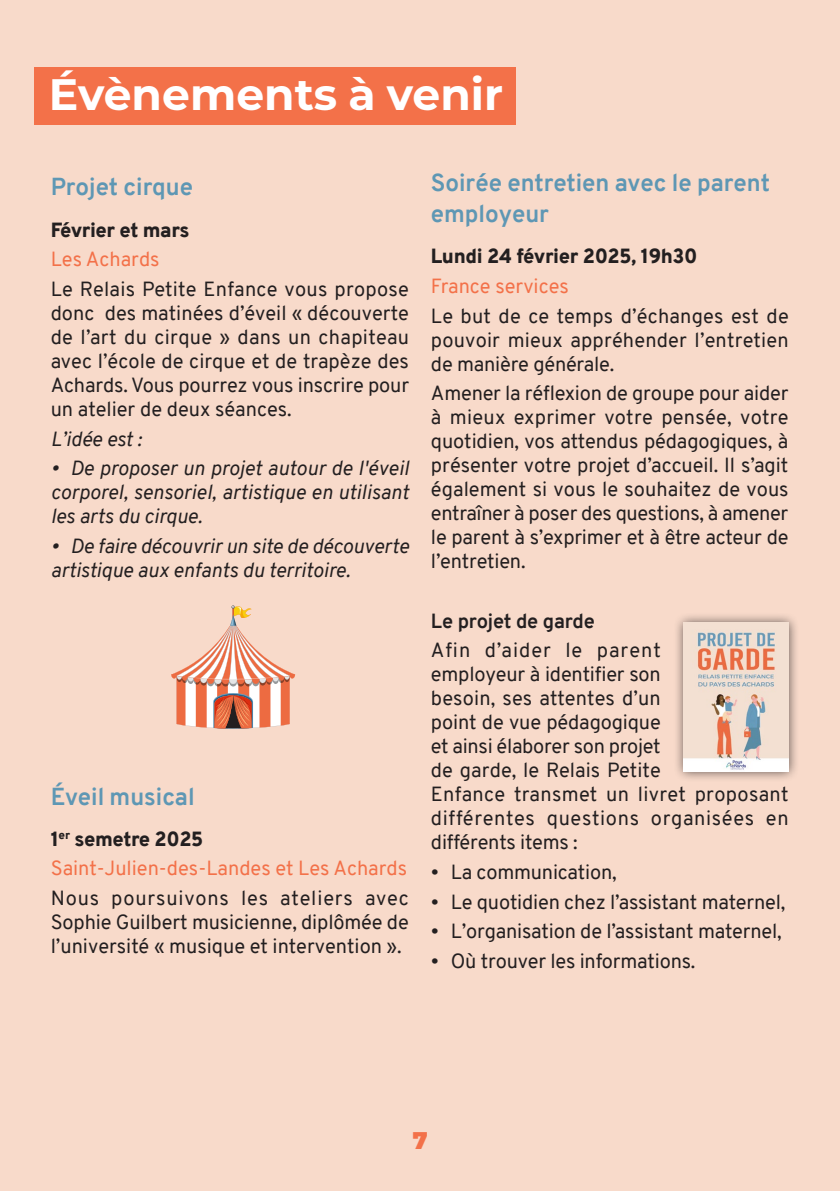
<style>
.page{position:relative;width:840px;height:1191px;background:#fff}
.page>*{position:absolute;margin:0;border:0;box-sizing:border-box;transform-origin:0 0}
.TITRE{font:700 44px "Montserrat";color:#fff}
.SOUS_TITRE{font:700 24px/31.2px "Overpass";color:#5e97b4}
.TITRE-2{font:900 24px "Montserrat";color:#f37149}
.Texte_Courant{font:20px/24px "Overpass";letter-spacing:-.01em;color:#231f20;text-align:justify}
.Texte_Courant-2{font:italic 20px/24px "Overpass";color:#231f20;text-align:justify}
.Texte_Courant-3{font:20px "Overpass";color:#f37149}
.Texte_Courant-4{font:900 20px "Overpass";letter-spacing:-.02em;color:#231f20}
.Texte_Courant-5{font:700 20px "Overpass";letter-spacing:-.01em;color:#231f20}
</style>
<div class="page">
<div style="left:0;top:0;width:839px;height:1191px;background:#f8daca"></div>
<div style="left:34px;top:68px;width:482px;height:57px;background:#f37149"></div>
<svg style="left:171px;top:605px;width:124px;height:123px"></svg>
<div style="left:672px;top:612px;width:127px;height:170px;background:#231f20;opacity:.75"></div>
<img style="left:683px;top:623px;width:105px;height:148px">
<p class="TITRE" style="left:49px;top:63px;width:455px">Évènements à venir</p>
<p class="SOUS_TITRE" style="left:51px;top:172px;width:144px">Projet cirque</p>
<p class="Texte_Courant-4" style="left:51px;top:215px;width:140px">Février et mars</p>
<p class="Texte_Courant-3" style="left:51px;top:245px;width:110px">Les Achards</p>
<p class="Texte_Courant" style="left:51px;top:277px;width:360px">Le Relais Petite Enfance vous propose donc des matinées d’éveil « découverte de l’art du cirque » dans un chapiteau avec l’école de cirque et de trapèze des Achards. Vous pourrez vous inscrire pour un atelier de deux séances.</p>
<p class="Texte_Courant-2" style="left:51px;top:427px;width:92px">L’idée est :</p>
<p class="Texte_Courant-2" style="left:51px;top:456px;width:359px">• De proposer un projet autour de l'éveil corporel, sensoriel, artistique en utilisant les arts du cirque.</p>
<p class="Texte_Courant-2" style="left:51px;top:534px;width:359px">• De faire découvrir un site de découverte artistique aux enfants du territoire.</p>
<p class="SOUS_TITRE" style="left:51px;top:781px;width:145px">Éveil musical</p>
<p class="Texte_Courant-4" style="left:51px;top:824px;width:154px">1<sup>er</sup> semetre 2025</p>
<p class="Texte_Courant-3" style="left:51px;top:854px;width:358px">Saint-Julien-des-Landes et Les Achards</p>
<p class="Texte_Courant" style="left:51px;top:886px;width:359px">Nous poursuivons les ateliers avec Sophie Guilbert musicienne, diplômée de l’université « musique et intervention ».</p>
<p class="SOUS_TITRE" style="left:430px;top:167px;width:340px">Soirée entretien avec le parent employeur</p>
<p class="Texte_Courant-4" style="left:430px;top:242px;width:268px">Lundi 24 février 2025, 19h30</p>
<p class="Texte_Courant-3" style="left:430px;top:272px;width:139px">France services</p>
<p class="Texte_Courant" style="left:430px;top:304px;width:359px">Le but de ce temps d’échanges est de pouvoir mieux appréhender l’entretien de manière générale.</p>
<p class="Texte_Courant" style="left:430px;top:381px;width:359px">Amener la réflexion de groupe pour aider à mieux exprimer votre pensée, votre quotidien, vos attendus pédagogiques, à présenter votre projet d’accueil. Il s’agit également si vous le souhaitez de vous entraîner à poser des questions, à amener le parent à s’exprimer et à être acteur de l’entretien.</p>
<p class="Texte_Courant-5" style="left:430px;top:606px;width:165px">Le projet de garde</p>
<p class="Texte_Courant" style="left:430px;top:638px;width:359px;text-align:left">Afin d’aider le parent<br>employeur à identifier son<br>besoin, ses attentes d’un<br>point de vue pédagogique<br>et ainsi élaborer son projet<br>de garde, le Relais Petite<br>Enfance transmet un livret proposant différentes questions organisées en différents items :</p>
<p class="Texte_Courant" style="left:430px;top:860px;width:187px">• La communication,</p>
<p class="Texte_Courant" style="left:430px;top:890px;width:355px">• Le quotidien chez l’assistant maternel,</p>
<p class="Texte_Courant" style="left:430px;top:919px;width:352px">• L’organisation de l’assistant maternel,</p>
<p class="Texte_Courant" style="left:430px;top:949px;width:266px">• Où trouver les informations.</p>
<p class="TITRE-2" style="left:412px;top:1120px;width:16px">7</p>
</div>
